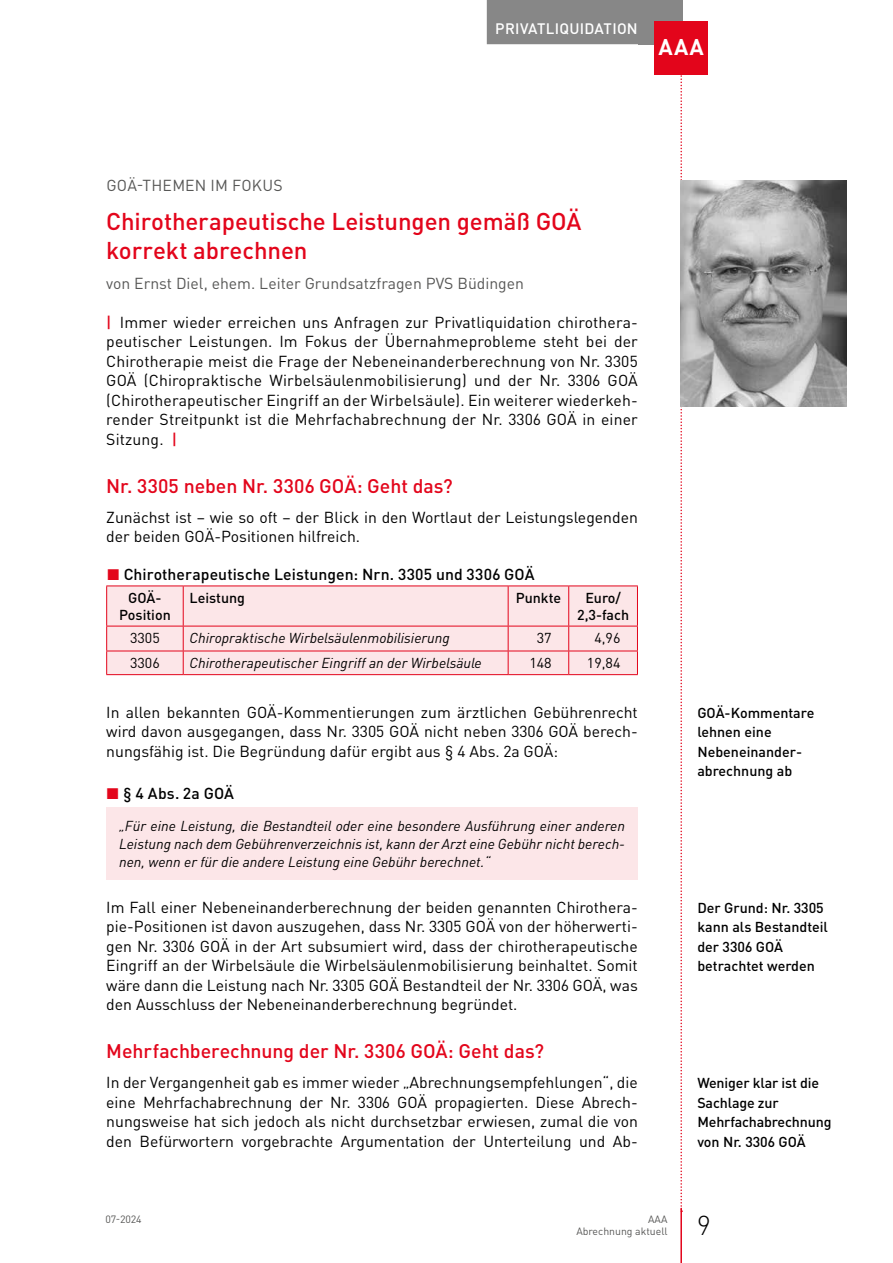
<style>
.page{position:relative;width:893px;height:1263px;background:#fff}
.page>*{position:absolute;margin:0;border:0;box-sizing:border-box;transform-origin:0 0}
.t1{font:300 27px "DIN Pro";color:#000}
.t2{font:500 24px/28.5px "DIN Pro";letter-spacing:-.005em;color:#e3051b}
.t3{font:700 22.5px "DIN Pro";color:#fff}
.t4{font:500 19.5px "DIN Pro";color:#e3051b}
.t5{font:15.75px/19.5px "DIN Pro";color:#000;text-align:justify}
.t6{font:15.75px "DIN Pro";color:#575756}
.t7{font:500 15.75px "DIN Pro";letter-spacing:.005em;color:#000}
.t8{font:500 15px "DIN Pro";letter-spacing:.015em;color:#fff}
.t9{font:italic 14.25px/18px "DIN Pro";color:#000;text-align:justify}
.t10{font:500 14.25px/19.5px "DIN Pro";color:#000}
.t11{font:14.25px "DIN Pro";color:#000}
.t12{font:10.5px/12.8px "DIN Pro";color:#575756;text-align:right}
.s1{font-weight:500;color:#e3051b}
.s2{color:#e3051b}
</style>
<div class="page">
<svg style="left:680px;top:74px;width:2px;height:1134px"></svg>
<div style="left:638px;top:0;width:44px;height:44px;background:#878787"></div>
<hr style="left:680px;top:1208px;width:2px;height:55px;background:#e3051b">
<div style="left:487px;top:0;width:159px;height:44px;background:#878787"></div>
<div style="left:655px;top:21px;width:53px;height:53px;background:#e3051b"></div>
<div style="left:107px;top:586px;width:530px;height:88px;background:#fce6e8"></div>
<hr style="left:106px;top:585px;width:77px;height:1px;background:#e3051b">
<hr style="left:106px;top:586px;width:1px;height:40px;background:#e3051b">
<hr style="left:183px;top:585px;width:325px;height:1px;background:#e3051b">
<hr style="left:183px;top:586px;width:1px;height:40px;background:#e3051b">
<hr style="left:508px;top:585px;width:61px;height:1px;background:#e3051b">
<hr style="left:508px;top:586px;width:1px;height:40px;background:#e3051b">
<hr style="left:569px;top:585px;width:69px;height:1px;background:#e3051b">
<hr style="left:568px;top:586px;width:1px;height:40px;background:#e3051b">
<hr style="left:637px;top:586px;width:1px;height:40px;background:#e3051b">
<hr style="left:106px;top:626px;width:77px;height:1px;background:#e3051b">
<hr style="left:183px;top:626px;width:325px;height:1px;background:#e3051b">
<hr style="left:508px;top:626px;width:61px;height:1px;background:#e3051b">
<hr style="left:569px;top:626px;width:69px;height:1px;background:#e3051b">
<hr style="left:106px;top:651px;width:77px;height:1px;background:#e3051b">
<svg style="left:106px;top:626px;width:1px;height:48px"></svg>
<hr style="left:183px;top:651px;width:325px;height:1px;background:#e3051b">
<svg style="left:183px;top:626px;width:1px;height:48px"></svg>
<hr style="left:508px;top:651px;width:61px;height:1px;background:#e3051b">
<svg style="left:508px;top:626px;width:1px;height:48px"></svg>
<hr style="left:569px;top:651px;width:69px;height:1px;background:#e3051b">
<svg style="left:568px;top:626px;width:1px;height:48px"></svg>
<svg style="left:637px;top:626px;width:1px;height:48px"></svg>
<hr style="left:106px;top:674px;width:77px;height:1px;background:#e3051b">
<hr style="left:183px;top:674px;width:325px;height:1px;background:#e3051b">
<hr style="left:508px;top:674px;width:61px;height:1px;background:#e3051b">
<hr style="left:569px;top:674px;width:69px;height:1px;background:#e3051b">
<div style="left:106px;top:808px;width:532px;height:72px;background:#fce6e8"></div>
<img style="left:680px;top:181px;width:166px;height:225px">
<p class="t8" style="left:495px;top:18px;width:144px">Privatliquidation</p>
<h3 class="t3" style="left:658px;top:32px;width:47px">AAA</h3>
<p class="t6" style="left:106px;top:175px;width:178px">GOÄ-THEMEN IM FOKUS</p>
<h2 class="t2" style="left:106px;top:206px;width:477px">Chirotherapeutische Leistungen gemäß GOÄ korrekt abrechnen</h2>
<p class="t6" style="left:106px;top:272px;width:419px">von Ernst Diel, ehem. Leiter Grundsatzfragen PVS Büdingen</p>
<p class="t5" style="left:106px;top:312px;width:533px"><span class="s1">|</span> Immer wieder erreichen uns Anfragen zur Privatliquidation chirothera&shy;peutischer Leistungen. Im Fokus der Übernahmeprobleme steht bei der Chirotherapie meist die Frage der Nebeneinanderberechnung von Nr. 3305<br>GOÄ (Chiropraktische Wirbelsäulenmobilisierung) und der Nr. 3306 GOÄ (Chirotherapeutischer Eingriff an der Wirbelsäule). Ein weiterer wiederkeh&shy;render Streitpunkt ist die Mehrfachabrechnung der Nr. 3306 GOÄ in einer Sitzung. <span class="s1">|</span></p>
<p class="t4" style="left:106px;top:473px;width:348px">N r. 3305 neben N r. 3306 GOÄ: Geht das?</p>
<p class="t5" style="left:106px;top:507px;width:533px">Zunächst ist – wie so oft – der Blick in den Wortlaut der Leistungslegenden der beiden GOÄ-Positionen hilfreich.</p>
<p class="t7" style="left:107px;top:563px;width:429px"><span class="s2">◼</span> Chirotherapeutische Leistungen: N rn. 3305 und 3306 GOÄ</p>
<p class="t10" style="left:119px;top:589px;width:53px;line-height:16.5px;text-align:center">GOÄ-<br>Position</p>
<p class="t10" style="left:190px;top:588px;width:57px">Leistung</p>
<p class="t10" style="left:516px;top:588px;width:47px">Punkte</p>
<p class="t10" style="left:577px;top:589px;width:54px;line-height:16.5px;text-align:center">Euro/<br>2,3-fach</p>
<p class="t11" style="left:130px;top:628px;width:31px">3305</p>
<p class="t9" style="left:190px;top:629px;width:262px">Chiropraktische Wirbelsäulenmobilisierung</p>
<p class="t11" style="left:537px;top:628px;width:16px">37</p>
<p class="t11" style="left:594px;top:628px;width:28px">4,96</p>
<p class="t11" style="left:130px;top:653px;width:31px">3306</p>
<p class="t9" style="left:190px;top:654px;width:294px">Chirotherapeutischer Eingriff an der Wirbelsäule</p>
<p class="t11" style="left:529px;top:653px;width:24px">148</p>
<p class="t11" style="left:587px;top:653px;width:35px">19,84</p>
<p class="t5" style="left:106px;top:702px;width:533px">In allen bekannten GOÄ-Kommentierungen zum ärztlichen Gebührenrecht wird davon ausgegangen, dass Nr. 3305 GOÄ nicht neben 3306 GOÄ berech&shy;nungsfähig ist. Die Begründung dafür ergibt aus § 4 Abs. 2a GOÄ:</p>
<p class="t7" style="left:106px;top:783px;width:129px"><span class="s2">◼</span> § 4 Abs. 2a GOÄ</p>
<p class="t9" style="left:119px;top:817px;width:507px">„Für eine Leistung, die Bestandteil oder eine besondere Ausführung einer anderen Leistung nach dem Gebührenverzeichnis ist, kann der Arzt eine Gebühr nicht berech&shy;nen, wenn er für die andere Leistung eine Gebühr berechnet.“</p>
<p class="t5" style="left:106px;top:897px;width:533px">Im Fall einer Nebeneinanderberechnung der beiden genannten Chirothera&shy;pie-Positionen ist davon auszugehen, dass Nr. 3305 GOÄ von der höherwerti&shy;gen Nr. 3306 GOÄ in der Art subsumiert wird, dass der chirotherapeutische Eingriff an der Wirbelsäule die Wirbelsäulenmobilisierung beinhaltet. Somit wäre dann die Leistung nach Nr. 3305 GOÄ Bestandteil der Nr. 3306 GOÄ, was den Ausschluss der Nebeneinanderberechnung begründet.</p>
<p class="t4" style="left:106px;top:1038px;width:439px">Mehrfachberechnung der N r. 3306 GOÄ: Geht das?</p>
<p class="t5" style="left:106px;top:1072px;width:533px">In der Vergangenheit gab es immer wieder „Abrechnungsempfehlungen“, die eine Mehrfachabrechnung der Nr. 3306 GOÄ propagierten. Diese Abrech&shy;nungsweise hat sich jedoch als nicht durchsetzbar erwiesen, zumal die von den Befürwortern vorgebrachte Argumentation der Unterteilung und Ab-</p>
<p class="t10" style="left:697px;top:702px;width:118px">GOÄ-Kommentare lehnen eine<br>Nebeneinander&shy;abrechnung ab</p>
<p class="t10" style="left:697px;top:897px;width:132px">Der Grund: N r. 3305 kann als Bestandteil der 3306 GOÄ betrachtet werden</p>
<p class="t10" style="left:697px;top:1073px;width:136px">Weniger klar ist die<br>Sachlage zur<br>Mehrfachabrechnung von N r. 3306 GOÄ</p>
<p class="t12" style="left:106px;top:1212px;width:38px">07-2024</p>
<p class="t12" style="left:576px;top:1212px;width:93px">AAA<br>Abrechnung aktuell</p>
<h1 class="t1" style="left:697px;top:1207px;width:14px">9</h1>
</div>
